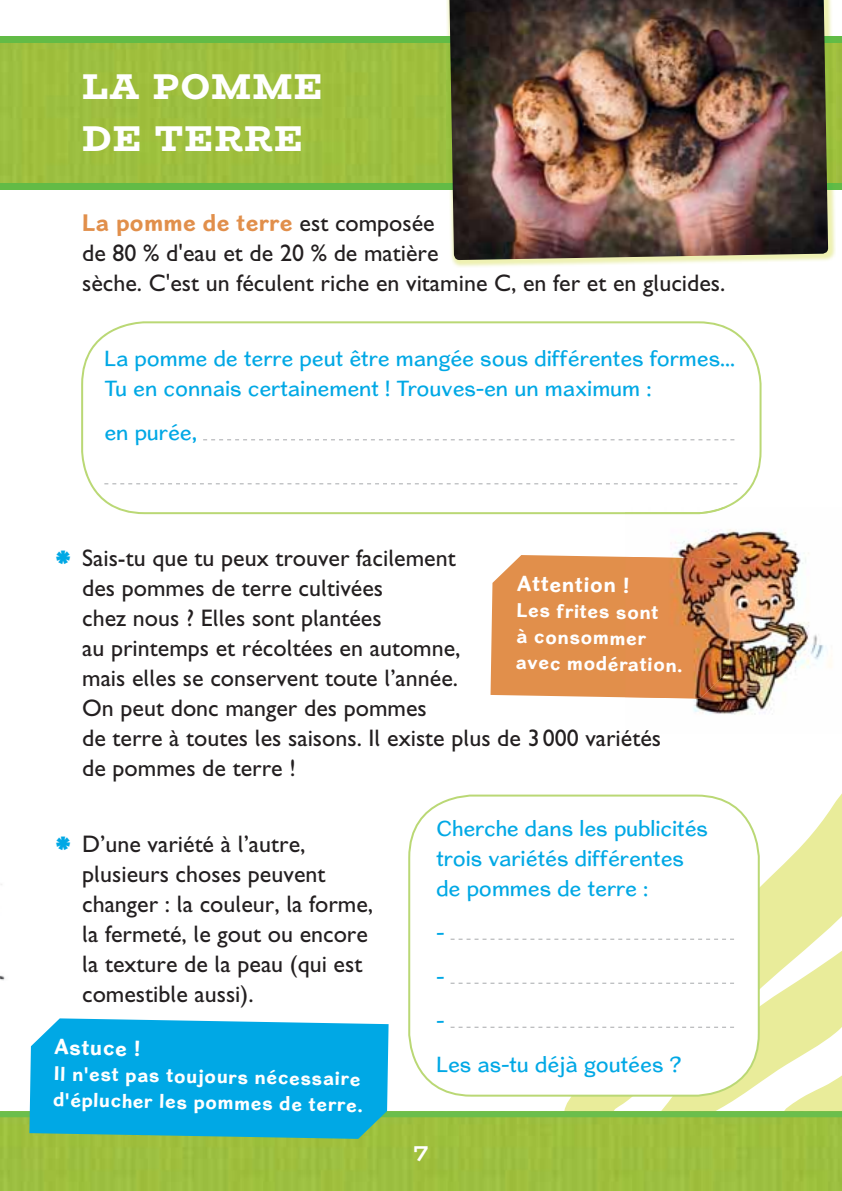
<style>
.page{position:relative;width:842px;height:1191px;background:#fff}
.page>*{position:absolute;margin:0;border:0;box-sizing:border-box;transform-origin:0 0}
.t1{font:42px "Pakenham Kayo";color:#00a8e5}
.t2{font:800 36px/52px "Bio Rhyme";letter-spacing:.03em;color:#fff}
.t3{font:500 24px/30px "Averbode Gill";color:#231f20}
.t4{font:700 24px "Cardigan Rg";color:#e18f4b}
.t5{font:700 24px "Bio Rhyme";color:#fff}
.t6{font:22px/30px "Cardigan Rg";color:#00a8e5}
.t7{font:700 22px "Cardigan Rg";color:#fff}
.t8{font:700 20px/26px "Cardigan Rg";color:#fff}
.s1{font-family:"Averbode Gill";font-weight:500;color:#231f20}
</style>
<div class="page">
<div style="left:0;top:43px;width:842px;height:140px;background:#9ebf3f"></div>
<div style="left:0;top:37px;width:842px;height:6px;background:#62bb46"></div>
<div style="left:0;top:183px;width:842px;height:6px;background:#62bb46"></div>
<svg style="left:81px;top:321px;width:680px;height:193px"></svg>
<svg style="left:564px;top:793px;width:278px;height:318px"></svg>
<svg style="left:652px;top:903px;width:190px;height:208px;fill:#e9ec9a"></svg>
<svg style="left:782px;top:1031px;width:60px;height:80px"></svg>
<img style="left:446px;top:0;width:389px;height:267px">
<img style="left:449px;top:0;width:379px;height:260px">
<div style="left:490px;top:555px;width:135px;height:143px;background:#e18f4b"></div>
<div style="left:0;top:1117px;width:842px;height:74px;background:#9ebf3f"></div>
<div style="left:0;top:1111px;width:842px;height:6px;background:#6bbe4c"></div>
<div style="left:409px;top:795px;width:350px;height:300px;background:#fff;border-radius:62px"></div>
<div style="left:408px;top:794px;width:352px;height:302px;border:2px solid #bad875;border-radius:62px"></div>
<svg style="left:29px;top:1018px;width:360px;height:120px;background:#11ade1"></svg>
<img style="left:625px;top:507px;width:207px;height:208px">
<img style="left:625px;top:507px;width:73px;height:5px">
<img style="left:698px;top:507px;width:30px;height:7px">
<img style="left:625px;top:557px;width:106px;height:141px">
<svg style="left:203px;top:439px;width:531px;height:1px"></svg>
<svg style="left:104px;top:483px;width:633px;height:1px"></svg>
<svg style="left:451px;top:938px;width:283px;height:1px"></svg>
<svg style="left:451px;top:982px;width:283px;height:1px"></svg>
<svg style="left:451px;top:1026px;width:283px;height:1px"></svg>
<h2 class="t2" style="left:82px;top:67px;width:242px">LA POMME<br>DE TERRE</h2>
<p class="t4" style="left:82px;top:214px;width:354px">La pomme de terre <span class="s1">est composée</span></p>
<p class="t3" style="left:82px;top:241px;width:645px">de 80 % d'eau et de 20 % de matière<br>sèche. C'est un féculent riche en vitamine C, en fer et en glucides.</p>
<p class="t6" style="left:104px;top:346px;width:632px">La pomme de terre peut être mangée sous différentes formes...<br>Tu en connais certainement ! Trouves-en un maximum :</p>
<p class="t6" style="left:104px;top:420px;width:94px">en purée,</p>
<h1 class="t1" style="left:55px;top:537px;width:18px">*</h1>
<p class="t3" style="left:82px;top:545px;width:580px">Sais-tu que tu peux trouver facilement<br>des pommes de terre cultivées<br>chez nous ? Elles sont plantées<br>au printemps et récoltées en automne,<br>mais elles se conservent toute l’année.<br>On peut donc manger des pommes<br>de terre à toutes les saisons. Il existe plus de 3 000 variétés de pommes de terre !</p>
<p class="t7" style="left:517px;top:575px;width:114px;rotate:1deg">Attention !</p>
<p class="t8" style="left:517px;top:599px;width:169px;rotate:1deg">Les frites sont<br>à consommer avec modération.</p>
<h1 class="t1" style="left:55px;top:823px;width:18px">*</h1>
<p class="t3" style="left:82px;top:831px;width:292px">D’une variété à l’autre, plusieurs choses peuvent changer : la couleur, la forme, la fermeté, le gout ou encore la texture de la peau (qui est comestible aussi).</p>
<p class="t7" style="left:54px;top:1038px;width:88px;rotate:1deg">Astuce !</p>
<p class="t8" style="left:54px;top:1062px;width:311px;rotate:1deg">Il n'est pas toujours nécessaire d'éplucher les pommes de terre.</p>
<p class="t6" style="left:436px;top:815px;width:273px">Cherche dans les publicités trois variétés différentes de pommes de terre :</p>
<p class="t6" style="left:436px;top:912px;width:247px;line-height:44px">-<br>-<br>-<br>Les as-tu déjà goutées ?</p>
<p class="t5" style="left:414px;top:1139px;width:16px">7</p>
</div>
